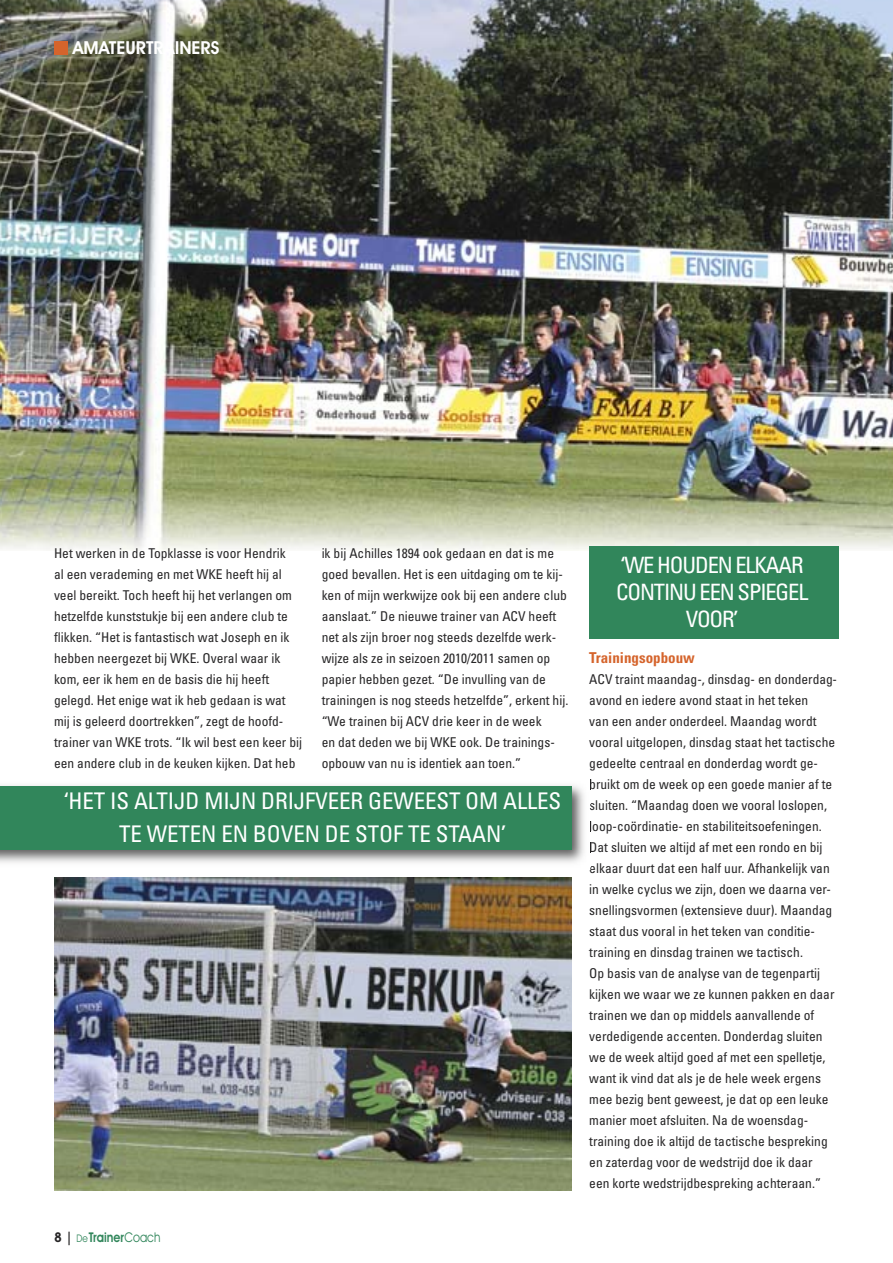
<style>
.page{position:relative;width:893px;height:1263px;background:#fff}
.page>*{position:absolute;margin:0;border:0;box-sizing:border-box;transform-origin:0 0}
.t1{font:condensed 22.95px/33px "Univers";letter-spacing:-.005em;color:#fff;text-align:center}
.t2{font:condensed 22.5px/27px "Univers";letter-spacing:-.05em;color:#fff;text-align:center}
.t3{font:600 18px "Avant Garde IT Cby BT";color:#fff}
.t4{font:700 condensed 15px "Univers";color:#d5642c}
.t5{font:condensed 13.5px/21px "Univers";color:#272627}
.t6{font:600 13.5px "Avant Garde IT Cby BT";color:#31865b;scale:.85 1}
.s1{color:#272627}
.s2{font-weight:400;font-size:10.5px}
.s3{font-weight:400}
</style>
<div class="page">
<img style="left:0;top:0;width:893px;height:551px">
<img style="left:0;top:489px;width:893px;height:61px">
<div style="left:54px;top:42px;width:13px;height:13px;background:#d5642c"></div>
<img style="left:54px;top:878px;width:517px;height:313px">
<img style="left:0;top:785px;width:591px;height:78px">
<div style="left:0;top:787px;width:571px;height:63px;background:#31865b"></div>
<div style="left:589px;top:546px;width:250px;height:92px;background:#31865b"></div>
<h3 class="t3" style="left:73px;top:42px;width:148px">AMATEURTRAINERS</h3>
<p class="t5" style="left:54px;top:542px;width:250px">Het werken in de Topklasse is voor Hendrik<br>al een verademing en met WKE heeft hij al veel bereikt. Toch heeft hij het verlangen om hetzelfde kunststukje bij een andere club te flikken. “Het is fantastisch wat Joseph en ik hebben neergezet bij WKE. Overal waar ik kom, eer ik hem en de basis die hij heeft gelegd. Het enige wat ik heb gedaan is wat mij is geleerd doortrekken”, zegt de hoofd&shy;trainer van WKE trots. “Ik wil best een keer bij een andere club in de keuken kijken. Dat heb</p>
<p class="t5" style="left:322px;top:542px;width:248px">ik bij Achilles 1894 ook gedaan en dat is me goed bevallen. Het is een uitdaging om te kij&shy;ken of mijn werkwijze ook bij een andere club aanslaat.” De nieuwe trainer van ACV heeft net als zijn broer nog steeds dezelfde werk&shy;wijze als ze in seizoen 2010/2011 samen op papier hebben gezet. “De invulling van de trainingen is nog steeds hetzelfde”, erkent hij. “We trainen bij ACV drie keer in de week<br>en dat deden we bij WKE ook. De trainings&shy;opbouw van nu is identiek aan toen.”</p>
<h1 class="t1" style="left:64px;top:783px;width:499px">‘HET IS ALTIJD MIJN DRIJFVEER GEWEEST OM ALLES<br>TE WETEN EN BOVEN DE STOF TE STAAN’</h1>
<p class="t6" style="left:54px;top:1232px;width:127px"><span class="s1">8 |</span> <span class="s2">De</span>Trainer<span class="s3">Coach</span></p>
<h2 class="t2" style="left:616px;top:551px;width:194px">‘WE HOUDEN ELKAAR<br>CONTINU EEN SPIEGEL<br>VOOR’</h2>
<p class="t4" style="left:589px;top:652px;width:107px">Trainingsopbouw</p>
<p class="t5" style="left:589px;top:668px;width:249px">ACV traint maandag-, dinsdag- en donderdag&shy;avond en iedere avond staat in het teken<br>van een ander onderdeel. Maandag wordt vooral uitgelopen, dinsdag staat het tactische gedeelte centraal en donderdag wordt ge&shy;bruikt om de week op een goede manier af te sluiten. “Maandag doen we vooral loslopen, loop-coördinatie- en stabiliteitsoefeningen.<br>Dat sluiten we altijd af met een rondo en bij elkaar duurt dat een half uur. Afhankelijk van in welke cyclus we zijn, doen we daarna ver&shy;snellingsvormen (extensieve duur). Maandag staat dus vooral in het teken van conditie&shy;training en dinsdag trainen we tactisch.<br>Op basis van de analyse van de tegenpartij kijken we waar we ze kunnen pakken en daar trainen we dan op middels aanvallende of verdedigende accenten. Donderdag sluiten we de week altijd goed af met een spelletje, want ik vind dat als je de hele week ergens mee bezig bent geweest, je dat op een leuke manier moet afsluiten. Na de woensdag&shy;training doe ik altijd de tactische bespreking en zaterdag voor de wedstrijd doe ik daar<br>een korte wedstrijdbespreking achteraan.”</p>
</div>
